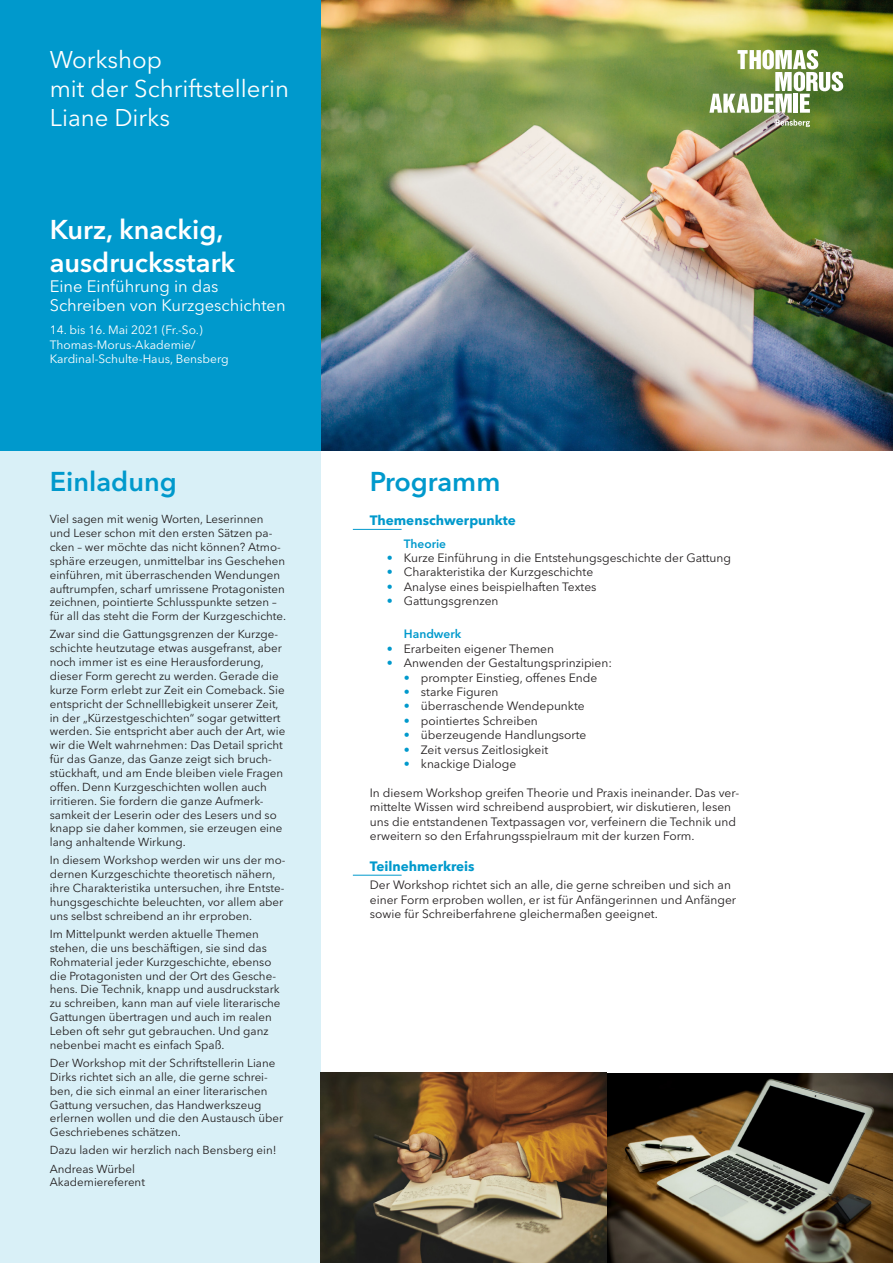
<style>
.page{position:relative;width:893px;height:1263px;background:#fff}
.page>*{position:absolute;margin:0;border:0;box-sizing:border-box;transform-origin:0 0}
.t1{font:600 27px/32.4px "Avenir Next LT Pro";color:#fff}
.t2{font:600 27px "Avenir Next LT Pro";color:#09c}
.t3{font:24px/28.8px "Avenir Next LT Pro";color:#fff}
.t4{font:16.5px/19.8px "Avenir Next LT Pro";color:#fff}
.t5{font:700 13.5px "Avenir Next LT Pro";color:#09c}
.t6{font:12px/14.4px "Avenir Next LT Pro";color:#231f20}
.t7{font:12px/14.4px "Avenir Next LT Pro";color:#fff}
.t8{font:600 12px "Avenir Next LT Pro";color:#09c}
.t9{font:11.55px/13.8px "Avenir Next LT Pro";color:#231f20}
.s1{color:#09c}
</style>
<div class="page">
<img style="left:320px;top:0;width:573px;height:451px">
<div style="left:0;top:451px;width:320px;height:812px;background:#d9f0f7"></div>
<div style="left:0;top:0;width:320px;height:451px;background:#09c"></div>
<svg style="left:709px;top:50px;width:134px;height:63px"></svg>
<svg style="left:775px;top:119px;width:35px;height:8px"></svg>
<img style="left:320px;top:1073px;width:573px;height:190px">
<hr style="left:353px;top:529px;width:49px;height:1px;background:#09c">
<hr style="left:353px;top:875px;width:49px;height:1px;background:#09c">
<h2 class="t3" style="left:50px;top:45px;width:241px">Workshop<br>mit der Schriftstellerin<br>Liane Dirks</h2>
<h1 class="t1" style="left:50px;top:214px;width:187px">Kurz, knackig, ausdrucksstark</h1>
<h3 class="t4" style="left:50px;top:276px;width:237px">Eine Einführung in das<br>Schreiben von Kurzgeschichten</h3>
<p class="t7" style="left:50px;top:323px;width:180px">14. bis 16. Mai 2021 (Fr.-So.)<br>Thomas-Morus-Akademie/<br>Kardinal-Schulte-Haus, Bensberg</p>
<h1 class="t2" style="left:50px;top:465px;width:129px">Einladung</h1>
<h1 class="t2" style="left:370px;top:465px;width:132px">Programm</h1>
<p class="t9" style="left:50px;top:512px;width:238px">Viel sagen mit wenig Worten, Leserinnen und Leser schon mit den ersten Sätzen pa&shy;cken – wer möchte das nicht können? Atmo&shy;sphäre erzeugen, unmittelbar ins Geschehen einführen, mit überraschenden Wendungen auftrumpfen, scharf umrissene Protagonisten zeichnen, pointierte Schlusspunkte setzen – für all das steht die Form der Kurzgeschichte.</p>
<p class="t9" style="left:50px;top:627px;width:237px">Zwar sind die Gattungsgrenzen der Kurzge&shy;schichte heutzutage etwas ausgefranst, aber noch immer ist es eine Herausforderung, dieser Form gerecht zu werden. Gerade die kurze Form erlebt zur Zeit ein Comeback. Sie entspricht der Schnelllebigkeit unserer Zeit, in der „Kürzestgeschichten“ sogar getwittert werden. Sie entspricht aber auch der Art, wie wir die Welt wahrnehmen: Das Detail spricht für das Ganze, das Ganze zeigt sich bruch&shy;stückhaft, und am Ende bleiben viele Fragen offen. Denn Kurzgeschichten wollen auch irritieren. Sie fordern die ganze Aufmerk&shy;samkeit der Leserin oder des Lesers und so knapp sie daher kommen, sie erzeugen eine lang anhaltende Wirkung.</p>
<p class="t9" style="left:50px;top:853px;width:237px">In diesem Workshop werden wir uns der mo&shy;dernen Kurzgeschichte theoretisch nähern, ihre Charakteristika untersuchen, ihre Entste&shy;hungsgeschichte beleuchten, vor allem aber uns selbst schreibend an ihr erproben.</p>
<p class="t9" style="left:50px;top:927px;width:232px">Im Mittelpunkt werden aktuelle Themen stehen, die uns beschäftigen, sie sind das Rohmaterial jeder Kurzgeschichte, ebenso die Protagonisten und der Ort des Gesche&shy;hens. Die Technik, knapp und ausdruckstark zu schreiben, kann man auf viele literarische Gattungen übertragen und auch im realen Leben oft sehr gut gebrauchen. Und ganz nebenbei macht es einfach Spaß.</p>
<p class="t9" style="left:50px;top:1056px;width:235px">Der Workshop mit der Schriftstellerin Liane Dirks richtet sich an alle, die gerne schrei&shy;ben, die sich einmal an einer literarischen Gattung versuchen, das Handwerkszeug erlernen wollen und die den Austausch über Geschriebenes schätzen.</p>
<p class="t9" style="left:50px;top:1141px;width:228px;line-height:18.1px">Dazu laden wir herzlich nach Bensberg ein!<br>Andreas Würbel</p>
<p class="t9" style="left:50px;top:1175px;width:97px">Akademiereferent</p>
<p class="t5" style="left:370px;top:512px;width:148px">Themenschwerpunkte</p>
<p class="t8" style="left:404px;top:536px;width:44px">Theorie</p>
<p class="t6" style="left:387px;top:551px;width:346px"><span class="s1">•</span> Kurze Einführung in die Entstehungsgeschichte der Gattung</p>
<p class="t6" style="left:387px;top:565px;width:208px"><span class="s1">•</span> Charakteristika der Kurzgeschichte</p>
<p class="t6" style="left:387px;top:579px;width:211px"><span class="s1">•</span> Analyse eines beispielhaften Textes</p>
<p class="t6" style="left:387px;top:594px;width:113px"><span class="s1">•</span> Gattungsgrenzen</p>
<p class="t8" style="left:404px;top:627px;width:59px">Handwerk</p>
<p class="t6" style="left:387px;top:641px;width:169px"><span class="s1">•</span> Erarbeiten eigener Themen</p>
<p class="t6" style="left:387px;top:656px;width:227px"><span class="s1">•</span> Anwenden der Gestaltungsprinzipien:</p>
<p class="t6" style="left:404px;top:670px;width:195px"><span class="s1">•</span> prompter Einstieg, offenes Ende</p>
<p class="t6" style="left:404px;top:684px;width:96px"><span class="s1">•</span> starke Figuren</p>
<p class="t6" style="left:404px;top:699px;width:182px"><span class="s1">•</span> überraschende Wendepunkte</p>
<p class="t6" style="left:404px;top:713px;width:135px"><span class="s1">•</span> pointiertes Schreiben</p>
<p class="t6" style="left:404px;top:728px;width:184px"><span class="s1">•</span> überzeugende Handlungsorte</p>
<p class="t6" style="left:404px;top:742px;width:146px"><span class="s1">•</span> Zeit versus Zeitlosigkeit</p>
<p class="t6" style="left:404px;top:756px;width:114px"><span class="s1">•</span> knackige Dialoge</p>
<p class="t6" style="left:370px;top:785px;width:371px">In diesem Workshop greifen Theorie und Praxis ineinander. Das ver&shy;mittelte Wissen wird schreibend ausprobiert, wir diskutieren, lesen uns die entstandenen Textpassagen vor, verfeinern die Technik und erweitern so den Erfahrungsspielraum mit der kurzen Form.</p>
<p class="t5" style="left:370px;top:857px;width:106px">Teilnehmerkreis</p>
<p class="t6" style="left:370px;top:878px;width:368px">Der Workshop richtet sich an alle, die gerne schreiben und sich an einer Form erproben wollen, er ist für Anfängerinnen und Anfänger sowie für Schreiberfahrene gleichermaßen geeignet.</p>
</div>
